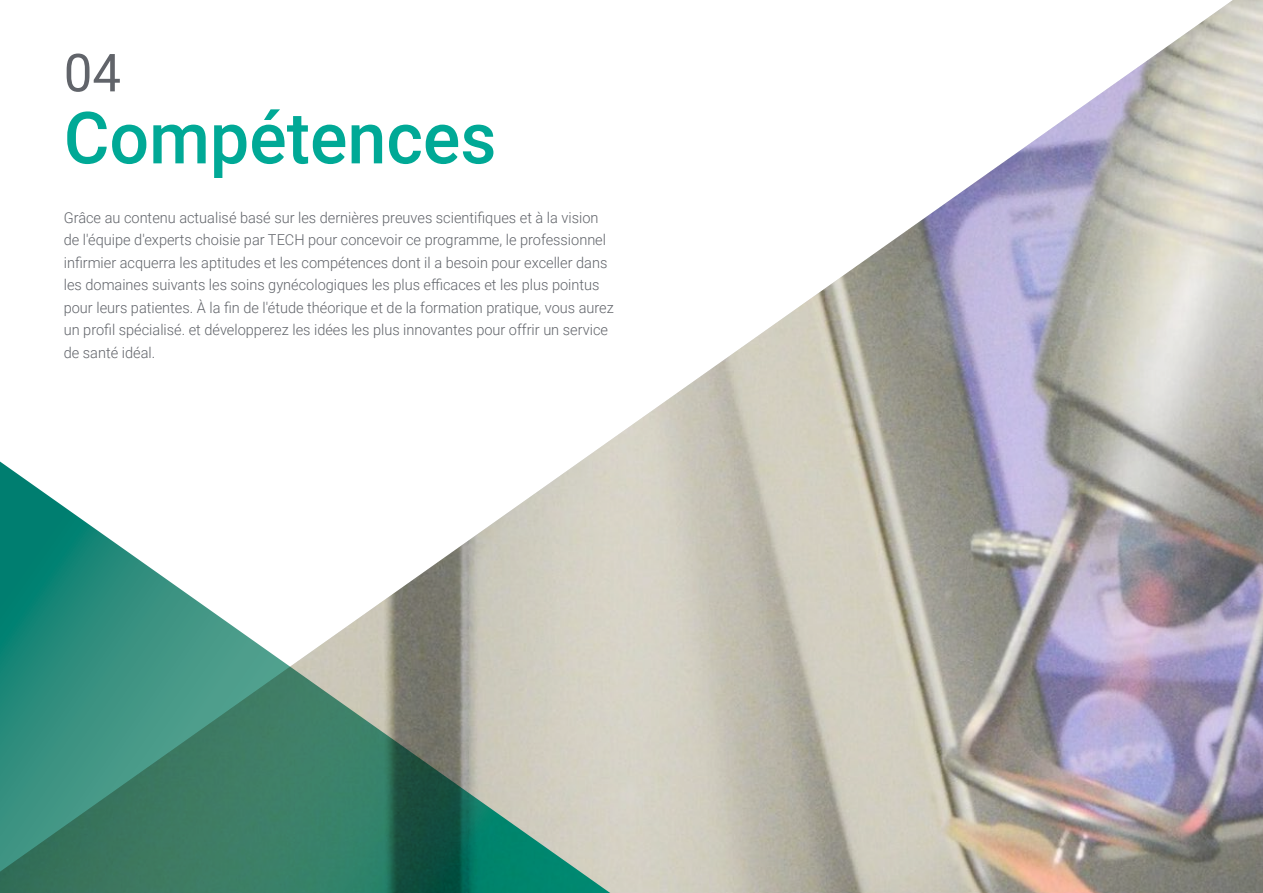
<style>
.page{position:relative;width:1263px;height:893px;background:#fff}
.page>*{position:absolute;margin:0;border:0;box-sizing:border-box;transform-origin:0 0}
.t1{font:500 72px "Roboto";color:#00a996}
.t2{font:52.5px "Roboto";color:#61646a}
.t3{font:300 15px/22.5px "Roboto";color:#61646a}
</style>
<div class="page">
<img style="left:602px;top:0;width:661px;height:893px">
<svg style="left:0;top:446px;width:640px;height:447px"></svg>
<h2 class="t2" style="left:64px;top:36px;width:59px">04</h2>
<h1 class="t1" style="left:64px;top:87px;width:434px">Compétences</h1>
<p class="t3" style="left:64px;top:206px;width:552px">Grâce au contenu actualisé basé sur les dernières preuves scientifiques et à la vision de l'équipe d'experts choisie par TECH pour concevoir ce programme, le professionnel infirmier acquerra les aptitudes et les compétences dont il a besoin pour exceller dans les domaines suivants les soins gynécologiques les plus efficaces et les plus pointus pour leurs patientes. À la fin de l'étude théorique et de la formation pratique, vous aurez un profil spécialisé. et développerez les idées les plus innovantes pour offrir un service de santé idéal.</p>
</div>
